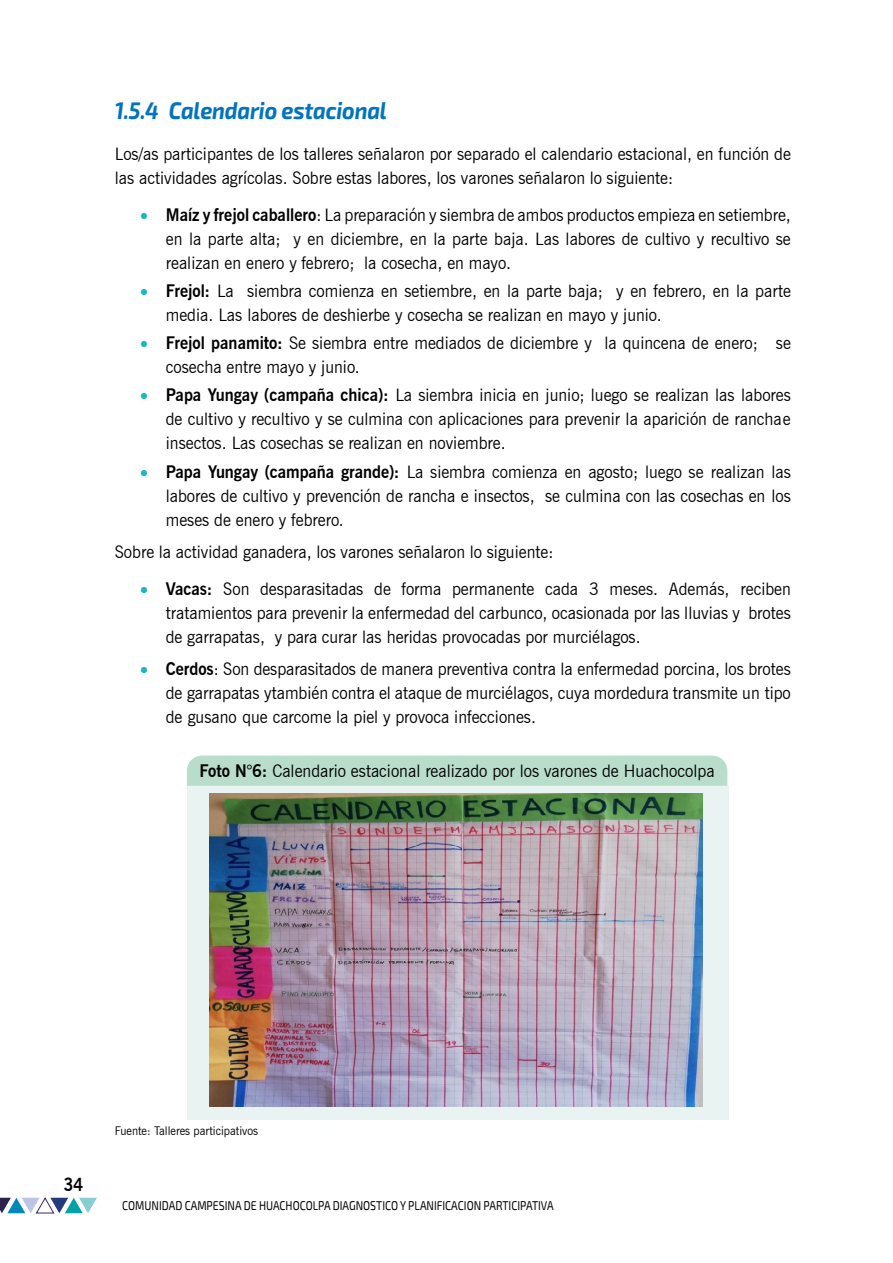
<style>
.page{position:relative;width:893px;height:1263px;background:#fff}
.page>*{position:absolute;margin:0;border:0;box-sizing:border-box;transform-origin:0 0}
.t1{font:italic 700 24px "Exo 2";letter-spacing:-.01em;color:#0074be;scale:.9 1}
.t2{font:700 18px "News Gothic BT";color:#000;scale:.9 1}
.t3{font:17.25px/24px "News Gothic BT";color:#000;text-align:justify;scale:.95 1}
.t4{font:12.75px "Exo 2";color:#000;scale:.83 1}
.t5{font:12px "News Gothic BT";color:#000;scale:.95 1}
.s1{color:#1db5be}
.s2{font-weight:700}
</style>
<div class="page">
<div style="left:187px;top:785px;width:541px;height:334px;background:#e9f4f2"></div>
<div style="left:187px;top:756px;width:540px;height:30px;background:#b8ddcb"></div>
<img style="left:210px;top:793px;width:493px;height:314px">
<svg style="left:0;top:1197px;width:97px;height:16px"></svg>
<h1 class="t1" style="left:115px;top:96px;width:304px">1.5.4 Calendario estacional</h1>
<p class="t3" style="left:115px;top:142px;width:713px">Los/as participantes de los talleres señalaron por separado el calendario estacional, en función de las actividades agrícolas. Sobre estas labores, los varones señalaron lo siguiente:</p>
<p class="t3" style="left:166px;top:202px;width:659px;text-indent:-26px"><span class="s1">•</span> <span class="s2">Maíz y frejol caballero</span>: La preparación y siembra de ambos productos empieza en setiembre, en la parte alta; y en diciembre, en la parte baja. Las labores de cultivo y recultivo se realizan en enero y febrero; la cosecha, en mayo.</p>
<p class="t3" style="left:166px;top:279px;width:659px;text-indent:-26px"><span class="s1">•</span> <span class="s2">Frejol:</span> La siembra comienza en setiembre, en la parte baja; y en febrero, en la parte media. Las labores de deshierbe y cosecha se realizan en mayo y junio.</p>
<p class="t3" style="left:166px;top:331px;width:659px;text-indent:-26px"><span class="s1">•</span> <span class="s2">Frejol panamito:</span> Se siembra entre mediados de diciembre y la quincena de enero; se cosecha entre mayo y junio.</p>
<p class="t3" style="left:166px;top:383px;width:659px;text-indent:-25px"><span class="s1">•</span> <span class="s2">Papa Yungay (campaña chica):</span> La siembra inicia en junio; luego se realizan las labores de cultivo y recultivo y se culmina con aplicaciones para prevenir la aparición de rancha e insectos. Las cosechas se realizan en noviembre.</p>
<p class="t3" style="left:166px;top:459px;width:659px;text-indent:-25px"><span class="s1">•</span> <span class="s2">Papa Yungay (campaña grande):</span> La siembra comienza en agosto; luego se realizan las labores de cultivo y prevención de rancha e insectos, se culmina con las cosechas en los meses de enero y febrero.</p>
<p class="t3" style="left:115px;top:540px;width:463px">Sobre la actividad ganadera, los varones señalaron lo siguiente:</p>
<p class="t3" style="left:166px;top:577px;width:659px;text-indent:-26px"><span class="s1">•</span> <span class="s2">Vacas:</span> Son desparasitadas de forma permanente cada 3 meses. Además, reciben tratamientos para prevenir la enfermedad del carbunco, ocasionada por las lluvias y brotes de garrapatas, y para curar las heridas provocadas por murciélagos.</p>
<p class="t3" style="left:166px;top:657px;width:659px;text-indent:-26px"><span class="s1">•</span> <span class="s2">Cerdos</span>: Son desparasitados de manera preventiva contra la enfermedad porcina, los brotes de garrapatas y también contra el ataque de murciélagos, cuya mordedura transmite un tipo de gusano que carcome la piel y provoca infecciones.</p>
<p class="t3" style="left:200px;top:759px;width:544px"><span class="s2">Foto N°6:</span> Calendario estacional realizado por los varones de Huachocolpa</p>
<p class="t2" style="left:64px;top:1174px;width:23px">34</p>
<p class="t5" style="left:115px;top:1124px;width:152px">Fuente: Talleres participativos</p>
<p class="t4" style="left:122px;top:1198px;width:521px">COMUNIDAD CAMPESINA DE HUACHOCOLPA DIAGNOSTICO Y PLANIFICACION PARTICIPATIVA</p>
</div>
